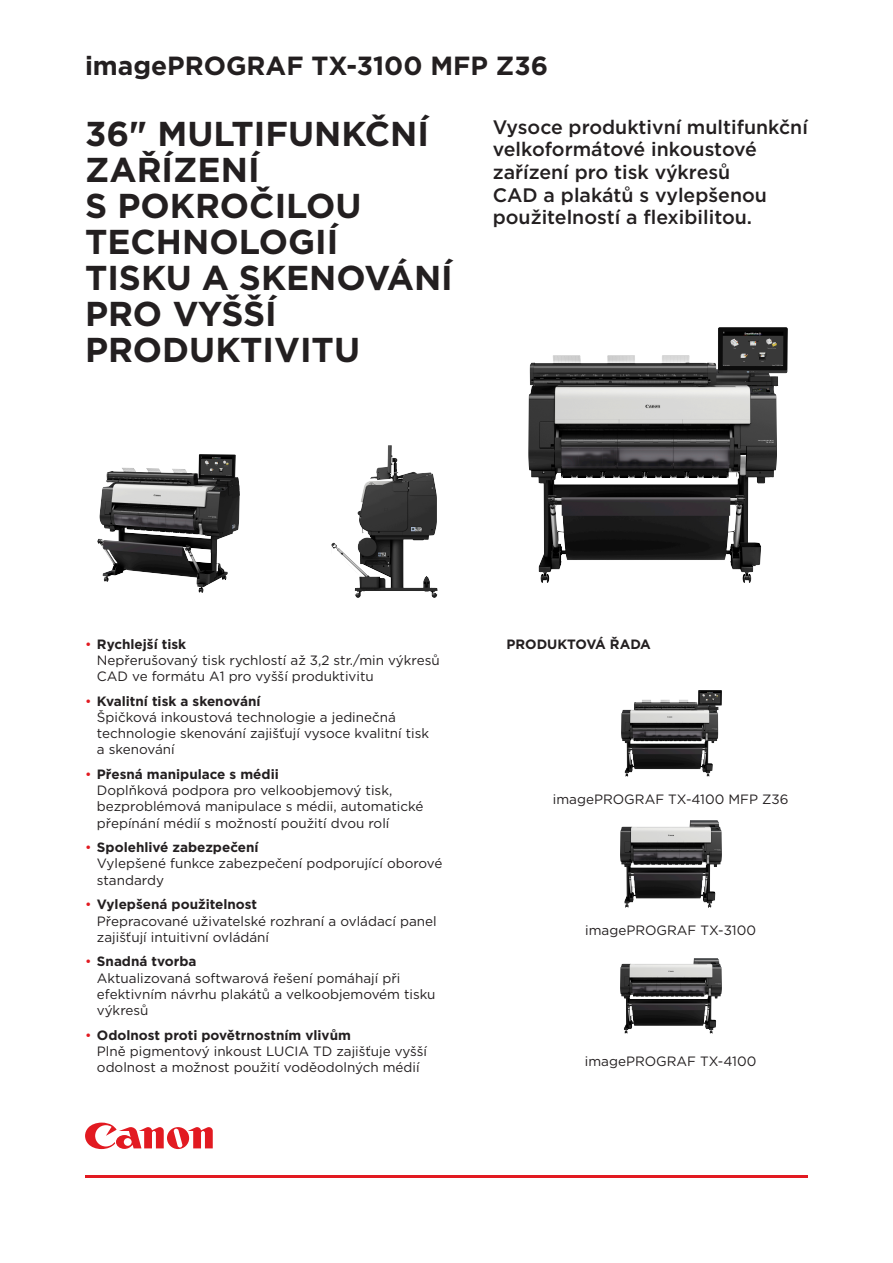
<style>
.page{position:relative;width:893px;height:1263px;background:#fff}
.page>*{position:absolute;margin:0;border:0;box-sizing:border-box;transform-origin:0 0}
.COVER_HEADER_LARGE{font:700 34.5px/36px "Gotham";color:#231f20}
.t1{font:700 26.25px "Gotham";color:#231f20}
.INTRO{font:500 19.5px/22.6px "Gotham";color:#231f20}
.BODY{font:13.5px/16.2px "Gotham";color:#231f20}
.SUBHEAD{font:700 13.5px "Gotham";color:#231f20}
.s1{color:#e21a21}
.s2{font-weight:700}
</style>
<div class="page">
<svg style="left:85px;top:1122px;width:128px;height:28px"></svg>
<hr style="left:85px;top:1175px;width:723px;height:3px;background:#e21a21">
<img style="left:528px;top:327px;width:260px;height:255px">
<img style="left:98px;top:454px;width:142px;height:138px">
<img style="left:331px;top:445px;width:106px;height:153px">
<img style="left:621px;top:821px;width:101px;height:86px">
<img style="left:621px;top:690px;width:101px;height:87px">
<img style="left:621px;top:958px;width:101px;height:75px">
<p class="t1" style="left:85px;top:49px;width:465px">imagePROGRAF TX-3100 MFP Z36</p>
<p class="COVER_HEADER_LARGE" style="left:85px;top:115px;width:369px">36" MULTIFUNKČNÍ<br>ZAŘÍZENÍ<br>S POKROČILOU<br>TECHNOLOGIÍ<br>TISKU A SKENOVÁNÍ<br>PRO VYŠŠÍ<br>PRODUKTIVITU</p>
<p class="INTRO" style="left:493px;top:115px;width:317px">Vysoce produktivní multifunkční velkoformátové inkoustové zařízení pro tisk výkresů<br>CAD a plakátů s vylepšenou použitelností a flexibilitou.</p>
<p class="BODY" style="left:97px;top:635px;width:344px;text-indent:-12px"><span class="s1">•</span> <span class="s2">Rychlejší tisk<br></span>Nepřerušovaný tisk rychlostí až 3,2 str./min výkresů<br>CAD ve formátu A1 pro vyšší produktivitu</p>
<p class="BODY" style="left:97px;top:692px;width:334px;text-indent:-12px"><span class="s1">•</span> <span class="s2">Kvalitní tisk a skenování<br></span>Špičková inkoustová technologie a jedinečná technologie skenování zajišťují vysoce kvalitní tisk a skenování</p>
<p class="BODY" style="left:97px;top:766px;width:328px;text-indent:-12px"><span class="s1">•</span> <span class="s2">Přesná manipulace s médii<br></span>Doplňková podpora pro velkoobjemový tisk, bezproblémová manipulace s médii, automatické přepínání médií s možností použití dvou rolí</p>
<p class="BODY" style="left:97px;top:839px;width:347px;text-indent:-12px"><span class="s1">•</span> <span class="s2">Spolehlivé zabezpečení<br></span>Vylepšené funkce zabezpečení podporující oborové standardy</p>
<p class="BODY" style="left:97px;top:896px;width:341px;text-indent:-12px"><span class="s1">•</span> <span class="s2">Vylepšená použitelnost<br></span>Přepracované uživatelské rozhraní a ovládací panel zajišťují intuitivní ovládání</p>
<p class="BODY" style="left:97px;top:953px;width:340px;text-indent:-12px"><span class="s1">•</span> <span class="s2">Snadná tvorba<br></span>Aktualizovaná softwarová řešení pomáhají při efektivním návrhu plakátů a velkoobjemovém tisku výkresů</p>
<p class="BODY" style="left:97px;top:1027px;width:332px;text-indent:-12px"><span class="s1">•</span> <span class="s2">Odolnost proti povětrnostním vlivům<br></span>Plně pigmentový inkoust LUCIA TD zajišťuje vyšší odolnost a možnost použití voděodolných médií</p>
<p class="SUBHEAD" style="left:506px;top:635px;width:146px">PRODUKTOVÁ ŘADA</p>
<p class="BODY" style="left:553px;top:791px;width:237px">imagePROGRAF TX-4100 MFP Z36</p>
<p class="BODY" style="left:585px;top:922px;width:172px">imagePROGRAF TX-3100</p>
<p class="BODY" style="left:585px;top:1053px;width:173px">imagePROGRAF TX-4100</p>
</div>
